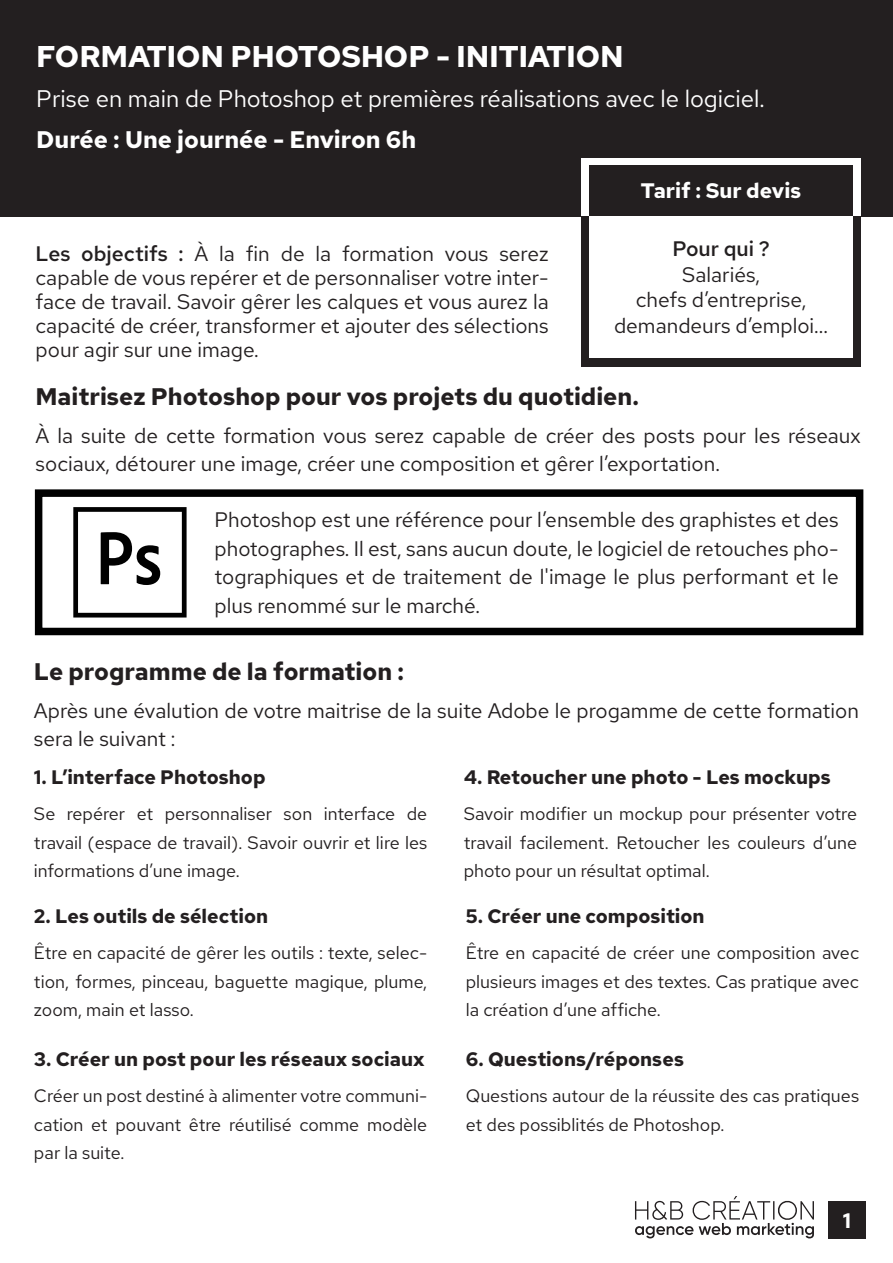
<style>
.page{position:relative;width:893px;height:1263px;background:#fff}
.page>*{position:absolute;margin:0;border:0;box-sizing:border-box;transform-origin:0 0}
.t1{font:700 30px "Red Hat Text";color:#fff}
.t2{font:700 24px "Red Hat Text";color:#231f20}
.t3{font:24px "Red Hat Text";color:#fff}
.t4{font:700 24px "Red Hat Text";color:#fff}
.t5{font:21px/28.5px "Red Hat Text";color:#231f20;text-align:justify}
.t6{font:700 21px "Red Hat Text";color:#fff}
.t7{font:500 21px "Red Hat Text";color:#231f20}
.t8{font:700 19.5px "Red Hat Text";color:#231f20}
.t9{font:18px/28.5px "Red Hat Text";color:#231f20;text-align:justify}
.s1{font-weight:500}
</style>
<div class="page">
<div style="left:581px;top:162px;width:280px;height:204px;background:#231f20"></div>
<div style="left:0;top:0;width:893px;height:217px;background:#231f20"></div>
<div style="left:581px;top:158px;width:280px;height:58px;background:#fff"></div>
<div style="left:589px;top:165px;width:263px;height:193px;background:#fff"></div>
<div style="left:589px;top:165px;width:263px;height:51px;background:#231f20"></div>
<svg style="left:635px;top:1196px;width:179px;height:42px"></svg>
<div style="left:828px;top:1201px;width:37px;height:37px;background:#231f20"></div>
<div style="left:35px;top:489px;width:828px;height:146px;border:8px solid #000"></div>
<svg style="left:73px;top:507px;width:114px;height:110px"></svg>
<h1 class="t1" style="left:36px;top:37px;width:589px">FORMATION PHOTOSHOP - INITIATION</h1>
<p class="t3" style="left:36px;top:83px;width:730px">Prise en main de Photoshop et premières réalisations avec le logiciel.</p>
<p class="t4" style="left:36px;top:124px;width:382px">Durée : Une journée - Environ 6h</p>
<p class="t5" style="left:36px;top:242px;width:515px;line-height:24px"><span class="s1">Les objectifs :</span> À la fin de la formation vous serez capable de vous repérer et de personnaliser votre inter&shy;face de travail. Savoir gêrer les calques et vous aurez la capacité de créer, transformer et ajouter des sélections pour agir sur une image.</p>
<p class="t6" style="left:641px;top:177px;width:162px">Tarif : Sur devis</p>
<p class="t7" style="left:672px;top:235px;width:99px">Pour qui ?</p>
<p class="t5" style="left:614px;top:261px;width:216px;line-height:25.5px;text-align:center">Salariés,<br>chefs d’entreprise, demandeurs d’emploi...</p>
<p class="t2" style="left:36px;top:380px;width:605px">Maitrisez Photoshop pour vos projets du quotidien.</p>
<p class="t5" style="left:36px;top:421px;width:826px">À la suite de cette formation vous serez capable de créer des posts pour les réseaux sociaux, détourer une image, créer une composition et gêrer l’exportation.</p>
<p class="t5" style="left:215px;top:505px;width:626px">Photoshop est une référence pour l’ensemble des graphistes et des photographes. Il est, sans aucun doute, le logiciel de retouches pho&shy;tographiques et de traitement de l'image le plus performant et le plus renommé sur le marché.</p>
<p class="t2" style="left:34px;top:655px;width:371px">Le programme de la formation :</p>
<p class="t5" style="left:34px;top:696px;width:826px">Après une évalution de votre maitrise de la suite Adobe le progamme de cette formation sera le suivant :</p>
<p class="t8" style="left:34px;top:764px;width:233px">1. L’interface Photoshop</p>
<p class="t9" style="left:34px;top:799px;width:395px">Se repérer et personnaliser son interface de travail (espace de travail). Savoir ouvrir et lire les informations d’une image.</p>
<p class="t8" style="left:34px;top:903px;width:236px">2. Les outils de sélection</p>
<p class="t9" style="left:34px;top:938px;width:395px">Être en capacité de gêrer les outils : texte, selec&shy;tion, formes, pinceau, baguette magique, plume, zoom, main et lasso.</p>
<p class="t8" style="left:34px;top:1046px;width:392px">3. Créer un post pour les réseaux sociaux</p>
<p class="t9" style="left:34px;top:1081px;width:395px">Créer un post destiné à alimenter votre communi&shy;cation et pouvant être réutilisé comme modèle par la suite.</p>
<p class="t8" style="left:464px;top:764px;width:368px">4. Retoucher une photo - Les mockups</p>
<p class="t9" style="left:464px;top:799px;width:395px">Savoir modifier un mockup pour présenter votre travail facilement. Retoucher les couleurs d’une photo pour un résultat optimal.</p>
<p class="t8" style="left:466px;top:903px;width:240px">5. Créer une composition</p>
<p class="t9" style="left:466px;top:938px;width:395px">Être en capacité de créer une composition avec plusieurs images et des textes. Cas pratique avec la création d’une affiche.</p>
<p class="t8" style="left:466px;top:1046px;width:220px">6. Questions/réponses</p>
<p class="t9" style="left:466px;top:1081px;width:395px">Questions autour de la réussite des cas pratiques et des possiblités de Photoshop.</p>
<p class="t6" style="left:843px;top:1206px;width:10px">1</p>
</div>
